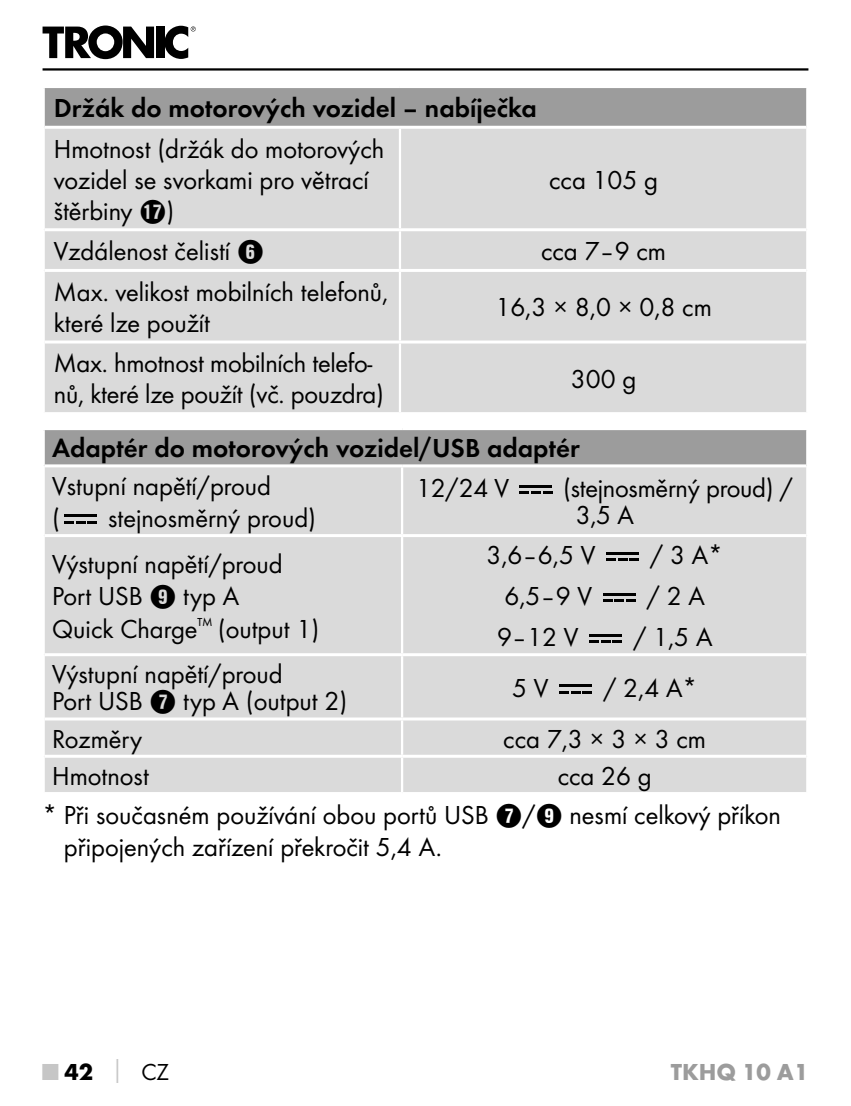
<style>
.page{position:relative;width:851px;height:1106px;background:#fff}
.page>*{position:absolute;margin:0;border:0;box-sizing:border-box;transform-origin:0 0}
.t1{font:27px/30.9px "Futura Boo";color:#000}
.t2{font:27px "Futura Dem";color:#000}
.t3{font:700 24px "Futura";color:#9c9c9c}
.t4{font:700 24px "Futura";color:#c6c6c6}
.s1{font-family:"Hako PI Nummern"}
.s2{color:#000}
.s3{font-family:"Futura Boo";font-weight:400;color:#000}
</style>
<div class="page">
<hr style="left:43px;top:68px;width:765px;height:3px;background:#000">
<svg style="left:43px;top:26px;width:111px;height:33px"></svg>
<div style="left:156px;top:27px;width:8px;height:31px;background:#000"></div>
<svg style="left:164px;top:26px;width:32px;height:33px"></svg>
<div style="left:44px;top:87px;width:763px;height:40px;background:#9c9c9c"></div>
<div style="left:45px;top:129px;width:761px;height:283px;background:#dadada"></div>
<hr style="left:43px;top:85px;width:357px;height:3px;background:#fff">
<hr style="left:400px;top:85px;width:408px;height:3px;background:#fff">
<hr style="left:45px;top:126px;width:355px;height:3px;background:#fff">
<hr style="left:400px;top:126px;width:406px;height:3px;background:#fff">
<hr style="left:45px;top:228px;width:355px;height:3px;background:#fff">
<hr style="left:400px;top:228px;width:406px;height:3px;background:#fff">
<hr style="left:45px;top:269px;width:355px;height:3px;background:#fff">
<hr style="left:400px;top:269px;width:406px;height:3px;background:#fff">
<hr style="left:45px;top:340px;width:355px;height:3px;background:#fff">
<hr style="left:400px;top:340px;width:406px;height:3px;background:#fff">
<hr style="left:43px;top:88px;width:2px;height:39px;background:#fff">
<hr style="left:806px;top:88px;width:2px;height:39px;background:#fff">
<hr style="left:399px;top:129px;width:2px;height:99px;background:#fff">
<hr style="left:399px;top:231px;width:2px;height:38px;background:#fff">
<hr style="left:399px;top:272px;width:2px;height:68px;background:#fff">
<hr style="left:399px;top:343px;width:2px;height:69px;background:#fff">
<div style="left:44px;top:428px;width:763px;height:38px;background:#9c9c9c"></div>
<div style="left:45px;top:467px;width:761px;height:325px;background:#dadada"></div>
<hr style="left:43px;top:427px;width:359px;height:3px;background:#fff">
<hr style="left:402px;top:427px;width:406px;height:3px;background:#fff">
<hr style="left:45px;top:464px;width:357px;height:3px;background:#fff">
<hr style="left:402px;top:464px;width:404px;height:3px;background:#fff">
<hr style="left:45px;top:534px;width:357px;height:3px;background:#fff">
<hr style="left:402px;top:534px;width:404px;height:3px;background:#fff">
<hr style="left:45px;top:653px;width:357px;height:3px;background:#fff">
<hr style="left:402px;top:653px;width:404px;height:3px;background:#fff">
<hr style="left:45px;top:717px;width:357px;height:3px;background:#fff">
<hr style="left:402px;top:717px;width:404px;height:3px;background:#fff">
<hr style="left:45px;top:754px;width:357px;height:3px;background:#fff">
<hr style="left:402px;top:754px;width:404px;height:3px;background:#fff">
<hr style="left:43px;top:430px;width:2px;height:36px;background:#fff">
<hr style="left:806px;top:430px;width:2px;height:36px;background:#fff">
<hr style="left:401px;top:467px;width:2px;height:67px;background:#fff">
<hr style="left:401px;top:537px;width:2px;height:116px;background:#fff">
<hr style="left:401px;top:656px;width:2px;height:61px;background:#fff">
<hr style="left:401px;top:720px;width:2px;height:34px;background:#fff">
<hr style="left:401px;top:757px;width:2px;height:35px;background:#fff">
<hr style="left:64px;top:514px;width:33px;height:3px;background:#000">
<svg style="left:64px;top:521px;width:33px;height:2px"></svg>
<hr style="left:519px;top:485px;width:33px;height:2px;background:#000">
<svg style="left:519px;top:491px;width:33px;height:2px"></svg>
<hr style="left:606px;top:552px;width:32px;height:2px;background:#000">
<svg style="left:606px;top:558px;width:32px;height:2px"></svg>
<hr style="left:603px;top:593px;width:32px;height:2px;background:#000">
<svg style="left:603px;top:599px;width:32px;height:2px"></svg>
<hr style="left:589px;top:634px;width:32px;height:2px;background:#000">
<svg style="left:589px;top:640px;width:32px;height:2px"></svg>
<hr style="left:559px;top:684px;width:33px;height:3px;background:#000">
<svg style="left:559px;top:691px;width:33px;height:2px"></svg>
<p class="t2" style="left:54px;top:92px;width:484px">Držák do motorových vozidel – nabíječka</p>
<p class="t1" style="left:54px;top:133px;width:332px">Hmotnost (držák do motorových vozidel se svorkami pro větrací štěrbiny <span class="s1">u</span>)</p>
<p class="t1" style="left:549px;top:164px;width:110px">cca 105 g</p>
<p class="t1" style="left:54px;top:235px;width:212px">Vzdálenost čelistí <span class="s1">6</span></p>
<p class="t1" style="left:541px;top:235px;width:126px">cca 7–9 cm</p>
<p class="t1" style="left:54px;top:276px;width:336px">Max. velikost mobilních telefonů, které lze použít</p>
<p class="t1" style="left:495px;top:292px;width:218px">16,3 × 8,0 × 0,8 cm</p>
<p class="t1" style="left:54px;top:348px;width:331px">Max. hmotnost mobilních telefo&shy;nů, které lze použít (vč. pouzdra)</p>
<p class="t1" style="left:570px;top:363px;width:67px">300 g</p>
<p class="t2" style="left:52px;top:432px;width:529px">Adaptér do motorových vozidel/USB adaptér</p>
<p class="t1" style="left:52px;top:469px;width:220px;line-height:32.4px">Vstupní napětí/proud (</p>
<p class="t1" style="left:416px;top:473px;width:94px">12/24 V</p>
<p class="t1" style="left:575px;top:474px;width:219px;line-height:27px;text-indent:-13px">(stejnosměrný proud) /<br>3,5 A</p>
<p class="t1" style="left:108px;top:502px;width:209px">stejnosměrný proud)</p>
<p class="t1" style="left:52px;top:547px;width:268px;line-height:32.4px">Výstupní napětí/proud<br>Port USB <span class="s1">9</span> typ A<br>Quick Charge<sup>™</sup> (output 1)</p>
<p class="t1" style="left:486px;top:539px;width:110px">3,6–6,5 V</p>
<p class="t1" style="left:650px;top:539px;width:74px">/ 3 A*</p>
<p class="t1" style="left:504px;top:580px;width:89px">6,5–9 V</p>
<p class="t1" style="left:647px;top:580px;width:59px">/ 2 A</p>
<p class="t1" style="left:497px;top:621px;width:83px">9–12 V</p>
<p class="t1" style="left:633px;top:621px;width:80px">/ 1,5 A</p>
<p class="t1" style="left:52px;top:661px;width:297px;line-height:27px">Výstupní napětí/proud<br>Port USB <span class="s1">7</span> typ A (output 2)</p>
<p class="t1" style="left:512px;top:672px;width:38px">5 V</p>
<p class="t1" style="left:603px;top:672px;width:95px">/ 2,4 A*</p>
<p class="t1" style="left:52px;top:723px;width:91px">Rozměry</p>
<p class="t1" style="left:503px;top:723px;width:204px">cca 7,3 × 3 × 3 cm</p>
<p class="t1" style="left:52px;top:760px;width:98px">Hmotnost</p>
<p class="t1" style="left:43px;top:756px;width:739px;line-height:39px;text-indent:515px">cca 26 g<br>* Při současném používání obou portů USB <span class="s1">7</span>/<span class="s1">9</span> nesmí celkový příkon</p>
<p class="t1" style="left:64px;top:831px;width:379px">připojených zařízení překročit 5,4 A.</p>
<p class="t4" style="left:43px;top:1056px;width:128px">■ <span class="s2">42</span> │ <span class="s3">CZ</span></p>
<p class="t3" style="left:670px;top:1057px;width:139px">TKHQ 10 A1</p>
</div>
